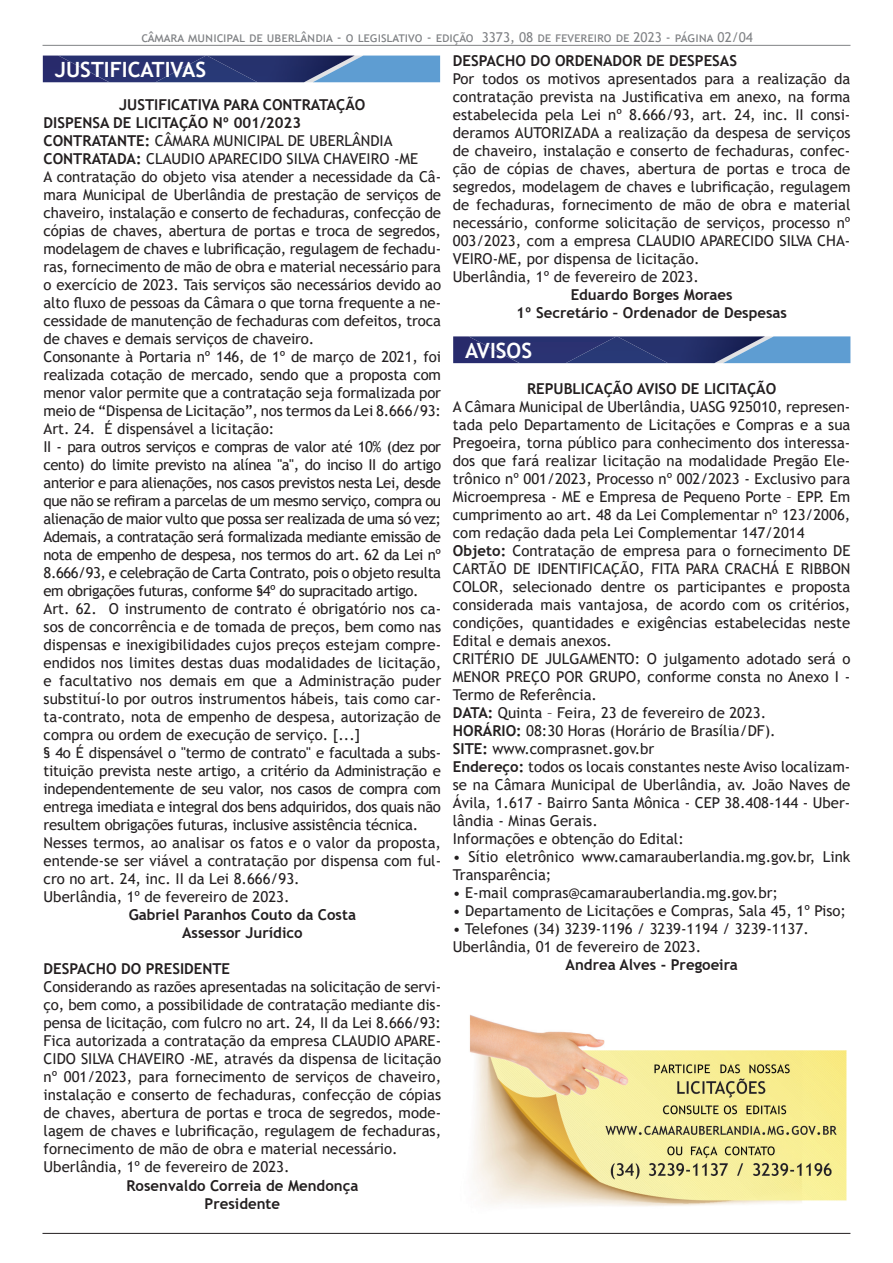
<style>
.page{position:relative;width:893px;height:1263px;background:#fff}
.page>*{position:absolute;margin:0;border:0;box-sizing:border-box;transform-origin:0 0}
.t1{font:700 21px "Trebuchet MS";color:#fff}
.t2{font:15px/18px "Trebuchet MS";color:#231f20;text-align:justify}
.t3{font:700 15px "Trebuchet MS";color:#231f20}
.t4{font:13.5px "Trebuchet MS";color:#808285}
.s1{font-weight:700}
</style>
<div class="page">
<hr style="left:43px;top:45px;width:807px;height:1px;background:#808285">
<hr style="left:42px;top:1233px;width:808px;height:1px;background:#231f20">
<div style="left:43px;top:56px;width:164px;height:26px;background:#283171"></div>
<img style="left:207px;top:56px;width:106px;height:26px">
<svg style="left:313px;top:56px;width:127px;height:26px;background:#5d90c2"></svg>
<svg style="left:453px;top:336px;width:164px;height:27px;background:#2d3573"></svg>
<img style="left:617px;top:336px;width:106px;height:27px">
<svg style="left:723px;top:336px;width:127px;height:27px;background:#5f92c3"></svg>
<img style="left:469px;top:1015px;width:377px;height:191px">
<p class="t4" style="left:141px;top:29px;width:613px">câmara municipal de uberlândia - o legislativo - edição 3373, 08 de fevereiro de 2023 - página 02/04</p>
<p class="t1" style="left:55px;top:56px;width:153px">JUSTIFICATIVAS</p>
<p class="t3" style="left:119px;top:96px;width:248px">JUSTIFICATIVA PARA CONTRATAÇÃO</p>
<p class="t3" style="left:44px;top:114px;width:259px">DISPENSA DE LICITAÇÃO Nº 001/2023</p>
<p class="t2" style="left:44px;top:132px;width:351px"><span class="s1">CONTRATANTE:</span> CÂMARA MUNICIPAL DE UBERLÂNDIA</p>
<p class="t2" style="left:44px;top:150px;width:376px"><span class="s1">CONTRATADA:</span> CLAUDIO APARECIDO SILVA CHAVEIRO -ME</p>
<p class="t2" style="left:44px;top:168px;width:399px">A contratação do objeto visa atender a necessidade da Câ&shy;mara Municipal de Uberlândia de prestação de serviços de chaveiro, instalação e conserto de fechaduras, confecção de cópias de chaves, abertura de portas e troca de segredos, modelagem de chaves e lubrificação, regulagem de fechadu&shy;ras, fornecimento de mão de obra e material necessário para o exercício de 2023. Tais serviços são necessários devido ao alto fluxo de pessoas da Câmara o que torna frequente a ne&shy;cessidade de manutenção de fechaduras com defeitos, troca de chaves e demais serviços de chaveiro.</p>
<p class="t2" style="left:44px;top:348px;width:399px">Consonante à Portaria nº 146, de 1º de março de 2021, foi realizada cotação de mercado, sendo que a proposta com menor valor permite que a contratação seja formalizada por meio de “Dispensa de Licitação”, nos termos da Lei 8.666/93:</p>
<p class="t2" style="left:44px;top:420px;width:232px">Art. 24. É dispensável a licitação:</p>
<p class="t2" style="left:44px;top:438px;width:399px">II - para outros serviços e compras de valor até 10% (dez por cento) do limite previsto na alínea "a", do inciso II do artigo anterior e para alienações, nos casos previstos nesta Lei, desde que não se refiram a parcelas de um mesmo serviço, compra ou alienação de maior vulto que possa ser realizada de uma só vez;</p>
<p class="t2" style="left:44px;top:528px;width:399px">Ademais, a contratação será formalizada mediante emissão de nota de empenho de despesa, nos termos do art. 62 da Lei nº 8.666/93, e celebração de Carta Contrato, pois o objeto resulta em obrigações futuras, conforme §4º do supracitado artigo.</p>
<p class="t2" style="left:44px;top:600px;width:399px">Art. 62. O instrumento de contrato é obrigatório nos ca&shy;sos de concorrência e de tomada de preços, bem como nas dispensas e inexigibilidades cujos preços estejam compre&shy;endidos nos limites destas duas modalidades de licitação, e facultativo nos demais em que a Administração puder substituí-lo por outros instrumentos hábeis, tais como car&shy;ta-contrato, nota de empenho de despesa, autorização de compra ou ordem de execução de serviço. [...]</p>
<p class="t2" style="left:44px;top:744px;width:399px">§ 4o É dispensável o "termo de contrato" e facultada a subs&shy;tituição prevista neste artigo, a critério da Administração e independentemente de seu valor, nos casos de compra com entrega imediata e integral dos bens adquiridos, dos quais não resultem obrigações futuras, inclusive assistência técnica.</p>
<p class="t2" style="left:44px;top:834px;width:399px">Nesses termos, ao analisar os fatos e o valor da proposta, entende-se ser viável a contratação por dispensa com ful&shy;cro no art. 24, inc. II da Lei 8.666/93.</p>
<p class="t2" style="left:44px;top:888px;width:247px">Uberlândia, 1º de fevereiro de 2023.</p>
<p class="t3" style="left:129px;top:906px;width:229px">Gabriel Paranhos Couto da Costa</p>
<p class="t3" style="left:182px;top:924px;width:122px">Assessor Jurídico</p>
<p class="t3" style="left:44px;top:960px;width:188px">DESPACHO DO PRESIDENTE</p>
<p class="t2" style="left:44px;top:978px;width:399px">Considerando as razões apresentadas na solicitação de servi&shy;ço, bem como, a possibilidade de contratação mediante dis&shy;pensa de licitação, com fulcro no art. 24, II da Lei 8.666/93:</p>
<p class="t2" style="left:44px;top:1032px;width:399px">Fica autorizada a contratação da empresa CLAUDIO APARE-CIDO SILVA CHAVEIRO -ME, através da dispensa de licitação nº 001/2023, para fornecimento de serviços de chaveiro, instalação e conserto de fechaduras, confecção de cópias de chaves, abertura de portas e troca de segredos, mode&shy;lagem de chaves e lubrificação, regulagem de fechaduras, fornecimento de mão de obra e material necessário.</p>
<p class="t2" style="left:44px;top:1158px;width:247px">Uberlândia, 1º de fevereiro de 2023.</p>
<p class="t3" style="left:126px;top:1176px;width:233px">Rosenvaldo Correia de Mendonça</p>
<p class="t3" style="left:205px;top:1194px;width:77px">Presidente</p>
<p class="t3" style="left:453px;top:52px;width:286px">DESPACHO DO ORDENADOR DE DESPESAS</p>
<p class="t2" style="left:453px;top:70px;width:399px">Por todos os motivos apresentados para a realização da contratação prevista na Justificativa em anexo, na forma estabelecida pela Lei nº 8.666/93, art. 24, inc. II consi&shy;deramos AUTORIZADA a realização da despesa de serviços de chaveiro, instalação e conserto de fechaduras, confec&shy;ção de cópias de chaves, abertura de portas e troca de segredos, modelagem de chaves e lubrificação, regulagem de fechaduras, fornecimento de mão de obra e material necessário, conforme solicitação de serviços, processo nº 003/2023, com a empresa CLAUDIO APARECIDO SILVA CHA-VEIRO-ME, por dispensa de licitação.</p>
<p class="t2" style="left:453px;top:268px;width:247px">Uberlândia, 1º de fevereiro de 2023.</p>
<p class="t3" style="left:571px;top:286px;width:163px">Eduardo Borges Moraes</p>
<p class="t3" style="left:516px;top:304px;width:272px">1º Secretário – Ordenador de Despesas</p>
<p class="t1" style="left:465px;top:337px;width:68px">AVISOS</p>
<p class="t3" style="left:527px;top:379px;width:251px">REPUBLICAÇÃO AVISO DE LICITAÇÃO</p>
<p class="t2" style="left:453px;top:398px;width:399px">A Câmara Municipal de Uberlândia, UASG 925010, represen&shy;tada pelo Departamento de Licitações e Compras e a sua Pregoeira, torna público para conhecimento dos interessa&shy;dos que fará realizar licitação na modalidade Pregão Ele&shy;trônico nº 001/2023, Processo nº 002/2023 - Exclusivo para Microempresa - ME e Empresa de Pequeno Porte – EPP. Em cumprimento ao art. 48 da Lei Complementar nº 123/2006, com redação dada pela Lei Complementar 147/2014</p>
<p class="t2" style="left:453px;top:542px;width:399px"><span class="s1">Objeto:</span> Contratação de empresa para o fornecimento DE CARTÃO DE IDENTIFICAÇÃO, FITA PARA CRACHÁ E RIBBON COLOR, selecionado dentre os participantes e proposta considerada mais vantajosa, de acordo com os critérios, condições, quantidades e exigências estabelecidas neste Edital e demais anexos.</p>
<p class="t2" style="left:453px;top:650px;width:399px">CRITÉRIO DE JULGAMENTO: O julgamento adotado será o MENOR PREÇO POR GRUPO, conforme consta no Anexo I - Termo de Referência.</p>
<p class="t2" style="left:453px;top:704px;width:315px"><span class="s1">DATA:</span> Quinta – Feira, 23 de fevereiro de 2023.</p>
<p class="t2" style="left:453px;top:722px;width:324px"><span class="s1">HORÁRIO:</span> 08:30 Horas (Horário de Brasília/DF).</p>
<p class="t2" style="left:453px;top:740px;width:203px"><span class="s1">SITE:</span> www.comprasnet.gov.br</p>
<p class="t2" style="left:453px;top:758px;width:399px"><span class="s1">Endereço:</span> todos os locais constantes neste Aviso localizam&shy;se na Câmara Municipal de Uberlândia, av. João Naves de Ávila, 1.617 - Bairro Santa Mônica - CEP 38.408-144 - Uber&shy;lândia - Minas Gerais.</p>
<p class="t2" style="left:453px;top:830px;width:232px">Informações e obtenção do Edital:</p>
<p class="t2" style="left:453px;top:848px;width:399px">• Sítio eletrônico www.camarauberlandia.mg.gov.br, Link<br>Transparência;</p>
<p class="t2" style="left:453px;top:884px;width:327px">• E-mail compras@camarauberlandia.mg.gov.br;</p>
<p class="t2" style="left:453px;top:902px;width:395px">• Departamento de Licitações e Compras, Sala 45, 1º Piso;</p>
<p class="t2" style="left:453px;top:920px;width:357px">• Telefones (34) 3239-1196 / 3239-1194 / 3239-1137.</p>
<p class="t2" style="left:453px;top:938px;width:250px">Uberlândia, 01 de fevereiro de 2023.</p>
<p class="t3" style="left:566px;top:955px;width:174px">Andrea Alves - Pregoeira</p>
</div>
